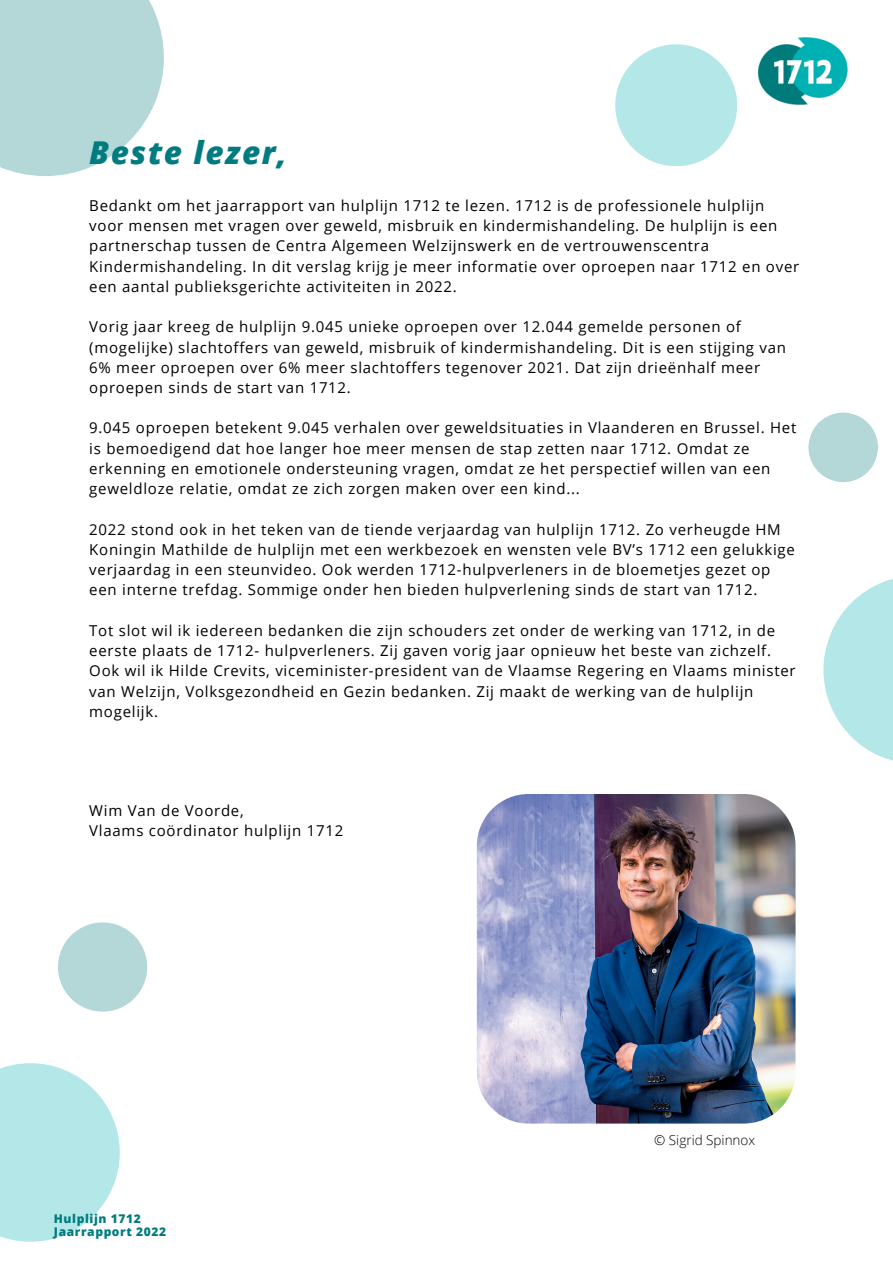
<style>
.page{position:relative;width:893px;height:1264px;background:#fff}
.page>*{position:absolute;margin:0;border:0;box-sizing:border-box;transform-origin:0 0}
.t1{font:italic 800 31.5px "Open Sans";letter-spacing:.05em;color:#007b7f}
.t2{font:15px/20.2px "Open Sans";letter-spacing:.05em;color:#000}
.t3{font:300 13.5px "Open Sans";color:#000}
.t4{font:800 12px/13px "Open Sans";letter-spacing:.05em;color:#007b7f}
</style>
<div class="page">
<svg style="left:823px;top:579px;width:69px;height:181px"></svg>
<div style="left:615px;top:44px;width:122px;height:122px;background:#b4e8e8;border-radius:50%"></div>
<svg style="left:0;top:0;width:164px;height:176px;background:#bcdcdc"></svg>
<img style="left:476px;top:794px;width:320px;height:330px">
<svg style="left:808px;top:412px;width:70px;height:71px"></svg>
<svg style="left:0;top:1063px;width:120px;height:178px;background:#bfebeb"></svg>
<div style="left:58px;top:922px;width:89px;height:89px;background:#b4d8d8;border-radius:50%"></div>
<img style="left:758px;top:37px;width:89px;height:68px">
<h1 class="t1" style="left:89px;top:130px;width:199px">Beste lezer,</h1>
<p class="t2" style="left:89px;top:195px;width:711px">Bedankt om het jaarrapport van hulplijn 1712 te lezen. 1712 is de professionele hulplijn voor mensen met vragen over geweld, misbruik en kindermishandeling. De hulplijn is een partnerschap tussen de Centra Algemeen Welzijnswerk en de vertrouwenscentra Kindermishandeling. In dit verslag krijg je meer informatie over oproepen naar 1712 en over een aantal publieksgerichte activiteiten in 2022.</p>
<p class="t2" style="left:89px;top:316px;width:698px">Vorig jaar kreeg de hulplijn 9.045 unieke oproepen over 12.044 gemelde personen of (mogelijke) slachtoffers van geweld, misbruik of kindermishandeling. Dit is een stijging van 6% meer oproepen over 6% meer slachtoffers tegenover 2021. Dat zijn drieënhalf meer oproepen sinds de start van 1712.</p>
<p class="t2" style="left:89px;top:417px;width:708px">9.045 oproepen betekent 9.045 verhalen over geweldsituaties in Vlaanderen en Brussel. Het is bemoedigend dat hoe langer hoe meer mensen de stap zetten naar 1712. Omdat ze erkenning en emotionele ondersteuning vragen, omdat ze het perspectief willen van een geweldloze relatie, omdat ze zich zorgen maken over een kind...</p>
<p class="t2" style="left:89px;top:518px;width:707px">2022 stond ook in het teken van de tiende verjaardag van hulplijn 1712. Zo verheugde HM Koningin Mathilde de hulplijn met een werkbezoek en wensten vele BV’s 1712 een gelukkige verjaardag in een steunvideo. Ook werden 1712-hulpverleners in de bloemetjes gezet op een interne trefdag. Sommige onder hen bieden hulpverlening sinds de start van 1712.</p>
<p class="t2" style="left:89px;top:620px;width:708px">Tot slot wil ik iedereen bedanken die zijn schouders zet onder de werking van 1712, in de eerste plaats de 1712- hulpverleners. Zij gaven vorig jaar opnieuw het beste van zichzelf.<br>Ook wil ik Hilde Crevits, viceminister-president van de Vlaamse Regering en Vlaams minister van Welzijn, Volksgezondheid en Gezin bedanken. Zij maakt de werking van de hulplijn mogelijk.</p>
<p class="t2" style="left:89px;top:800px;width:255px">Wim Van de Voorde,<br>Vlaams coördinator hulplijn 1712</p>
<p class="t4" style="left:54px;top:1211px;width:114px">Hulplijn 1712<br>Jaarrapport 2022</p>
<p class="t3" style="left:654px;top:1130px;width:102px">© Sigrid Spinnox</p>
</div>
